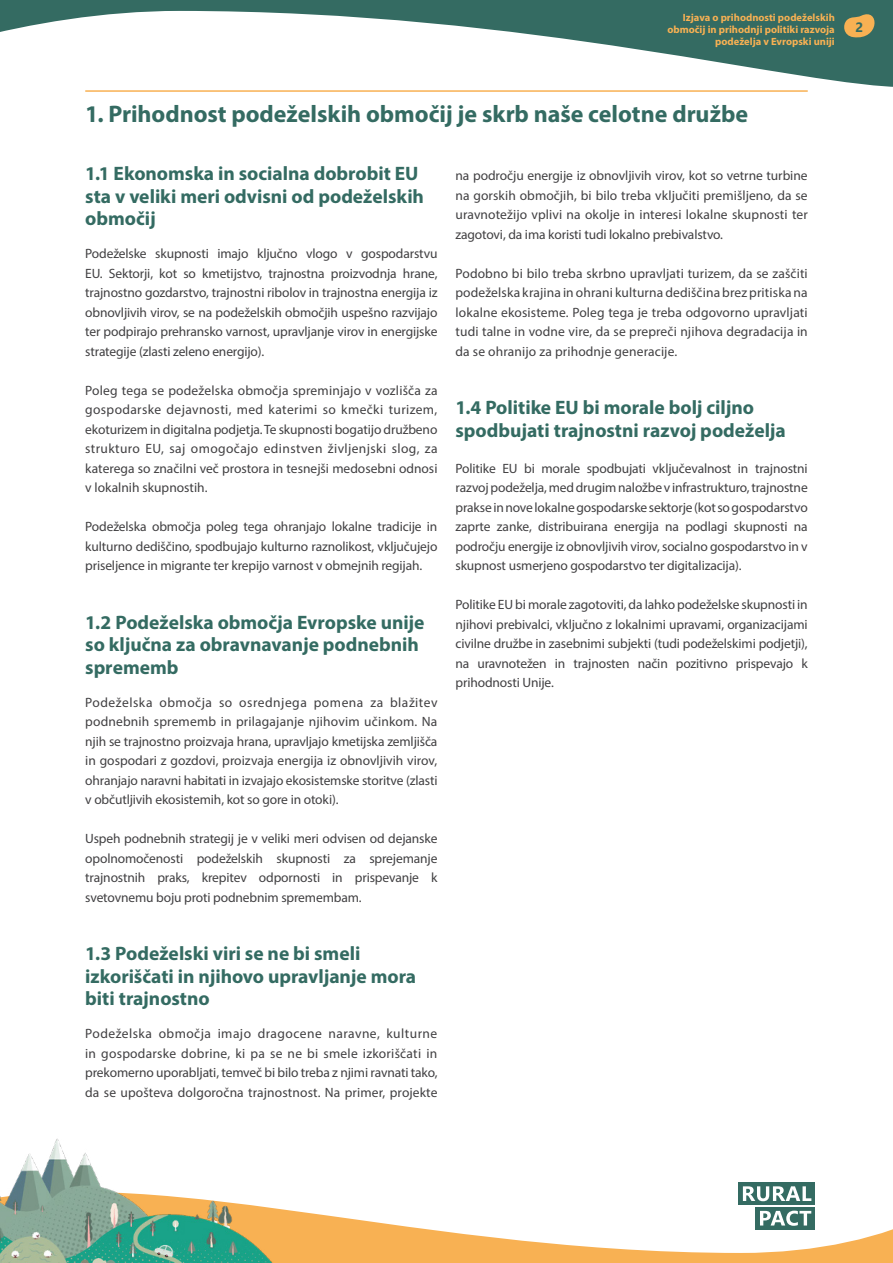
<style>
.page{position:relative;width:893px;height:1263px;background:#fff}
.page>*{position:absolute;margin:0;border:0;box-sizing:border-box;transform-origin:0 0}
.Title_-_level1{font:700 24px "Myriad Pro";color:#346b62}
.Title_-_level_2{font:700 19.5px/22.5px "Myriad Pro";color:#346b62}
.Body_JUSTIFIED{font:13.5px/19.5px "Myriad Pro";letter-spacing:-.01em;color:#414042;text-align:justify}
.t1{font:700 13.5px "Leelawadee";color:#346b62}
.t2{font:700 10.5px/12px "Myriad Pro";color:#f8b153;text-align:right}
</style>
<div class="page">
<svg style="left:0;top:0;width:893px;height:87px"></svg>
<svg style="left:842px;top:7px;width:38px;height:34px"></svg>
<svg style="left:357px;top:1182px;width:536px;height:81px"></svg>
<img style="left:0;top:1138px;width:357px;height:125px">
<div style="left:739px;top:1182px;width:76px;height:22px;background:#346b62"></div>
<div style="left:756px;top:1207px;width:59px;height:22px;background:#346b62"></div>
<svg style="left:743px;top:1186px;width:68px;height:15px"></svg>
<svg style="left:760px;top:1210px;width:51px;height:16px"></svg>
<hr style="left:85px;top:90px;width:723px;height:2px;background:#f8b153">
<p class="t2" style="left:667px;top:11px;width:169px">Izjava o prihodnosti podeželskih območij in prihodnji politiki razvoja podeželja v Evropski uniji</p>
<p class="t1" style="left:855px;top:19px;width:9px">2</p>
<h2 class="Title_-_level1" style="left:85px;top:98px;width:664px">1. Prihodnost podeželskih območij je skrb naše celotne družbe</h2>
<h3 class="Title_-_level_2" style="left:85px;top:162px;width:340px">1.1 Ekonomska in socialna dobrobit EU sta v veliki meri odvisni od podeželskih območij</h3>
<p class="Body_JUSTIFIED" style="left:85px;top:244px;width:354px">Podeželske skupnosti imajo ključno vlogo v gospodarstvu EU. Sektorji, kot so kmetijstvo, trajnostna proizvodnja hrane, trajnostno gozdarstvo, trajnostni ribolov in trajnostna energija iz obnovljivih virov, se na podeželskih območjih uspešno razvijajo ter podpirajo prehransko varnost, upravljanje virov in energijske strategije (zlasti zeleno energijo).</p>
<p class="Body_JUSTIFIED" style="left:85px;top:380px;width:354px">Poleg tega se podeželska območja spreminjajo v vozlišča za gospodarske dejavnosti, med katerimi so kmečki turizem, ekoturizem in digitalna podjetja. Te skupnosti bogatijo družbeno strukturo EU, saj omogočajo edinstven življenjski slog, za katerega so značilni več prostora in tesnejši medosebni odnosi v lokalnih skupnostih.</p>
<p class="Body_JUSTIFIED" style="left:85px;top:517px;width:354px">Podeželska območja poleg tega ohranjajo lokalne tradicije in kulturno dediščino, spodbujajo kulturno raznolikost, vključujejo priseljence in migrante ter krepijo varnost v obmejnih regijah.</p>
<p class="Body_JUSTIFIED" style="left:455px;top:166px;width:354px">na področju energije iz obnovljivih virov, kot so vetrne turbine na gorskih območjih, bi bilo treba vključiti premišljeno, da se uravnotežijo vplivi na okolje in interesi lokalne skupnosti ter zagotovi, da ima koristi tudi lokalno prebivalstvo.</p>
<p class="Body_JUSTIFIED" style="left:455px;top:263px;width:354px">Podobno bi bilo treba skrbno upravljati turizem, da se zaščiti podeželska krajina in ohrani kulturna dediščina brez pritiska na lokalne ekosisteme. Poleg tega je treba odgovorno upravljati tudi talne in vodne vire, da se prepreči njihova degradacija in da se ohranijo za prihodnje generacije.</p>
<h3 class="Title_-_level_2" style="left:455px;top:396px;width:332px">1.4 Politike EU bi morale bolj ciljno spodbujati trajnostni razvoj podeželja</h3>
<p class="Body_JUSTIFIED" style="left:455px;top:458px;width:354px">Politike EU bi morale spodbujati vključevalnost in trajnostni razvoj podeželja, med drugim naložbe v infrastrukturo, trajnostne prakse in nove lokalne gospodarske sektorje (kot so gospodarstvo zaprte zanke, distribuirana energija na podlagi skupnosti na področju energije iz obnovljivih virov, socialno gospodarstvo in v skupnost usmerjeno gospodarstvo ter digitalizacija).</p>
<p class="Body_JUSTIFIED" style="left:455px;top:595px;width:354px">Politike EU bi morale zagotoviti, da lahko podeželske skupnosti in njihovi prebivalci, vključno z lokalnimi upravami, organizacijami civilne družbe in zasebnimi subjekti (tudi podeželskimi podjetji), na uravnotežen in trajnosten način pozitivno prispevajo k prihodnosti Unije.</p>
<h3 class="Title_-_level_2" style="left:85px;top:610px;width:341px">1.2 Podeželska območja Evropske unije so ključna za obravnavanje podnebnih sprememb</h3>
<p class="Body_JUSTIFIED" style="left:85px;top:692px;width:354px">Podeželska območja so osrednjega pomena za blažitev podnebnih sprememb in prilagajanje njihovim učinkom. Na njih se trajnostno proizvaja hrana, upravljajo kmetijska zemljišča in gospodari z gozdovi, proizvaja energija iz obnovljivih virov, ohranjajo naravni habitati in izvajajo ekosistemske storitve (zlasti v občutljivih ekosistemih, kot so gore in otoki).</p>
<p class="Body_JUSTIFIED" style="left:85px;top:829px;width:354px">Uspeh podnebnih strategij je v veliki meri odvisen od dejanske opolnomočenosti podeželskih skupnosti za sprejemanje trajnostnih praks, krepitev odpornosti in prispevanje k svetovnemu boju proti podnebnim spremembam.</p>
<h3 class="Title_-_level_2" style="left:85px;top:942px;width:332px">1.3 Podeželski viri se ne bi smeli izkoriščati in njihovo upravljanje mora biti trajnostno</h3>
<p class="Body_JUSTIFIED" style="left:85px;top:1024px;width:354px">Podeželska območja imajo dragocene naravne, kulturne in gospodarske dobrine, ki pa se ne bi smele izkoriščati in prekomerno uporabljati, temveč bi bilo treba z njimi ravnati tako, da se upošteva dolgoročna trajnostnost. Na primer, projekte</p>
</div>
